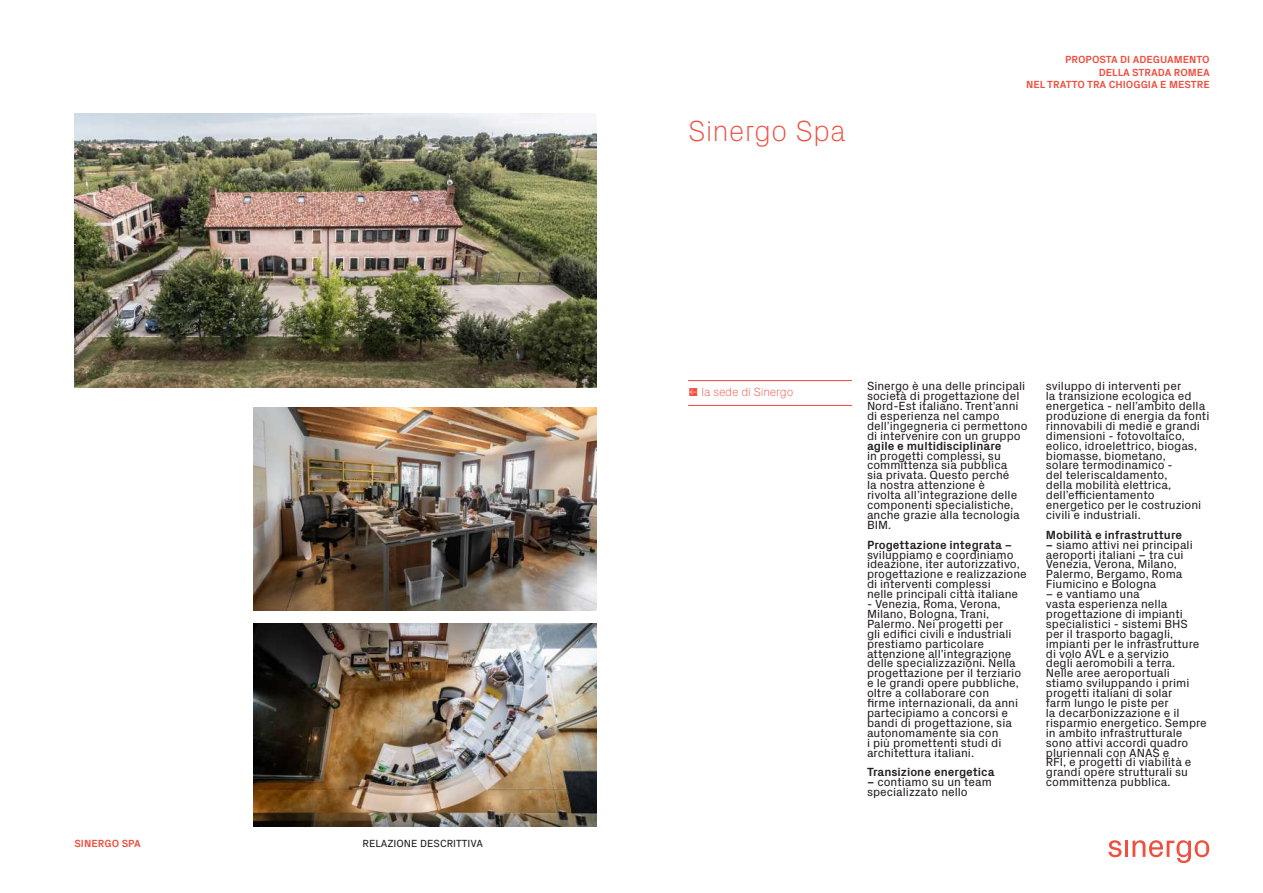
<style>
.page{position:relative;width:1263px;height:893px;background:#fff}
.page>*{position:absolute;margin:0;border:0;box-sizing:border-box;transform-origin:0 0}
.t1{font:100 29.4px "Px Grotesk";color:#ef5041}
.t2{font:12px/9.9px "Px Grotesk";color:#231f20}
.t3{font:700 12px "Px Grotesk";color:#231f20}
.t4{font:100 12px "Px Grotesk";letter-spacing:-.015em;color:#ef5041}
.t5{font:700 10.5px/12.6px "Px Grotesk";color:#ef5040;text-align:right}
.t6{font:10.5px "Px Grotesk";color:#231f20}
.s1{font-weight:700}
</style>
<div class="page">
<svg style="left:1108px;top:840px;width:13px;height:17px"></svg>
<hr style="left:1125px;top:841px;width:3px;height:16px;background:#ef5040">
<svg style="left:1132px;top:840px;width:77px;height:23px"></svg>
<hr style="left:688px;top:380px;width:164px;height:1px;background:#ef5041">
<hr style="left:688px;top:405px;width:164px;height:1px;background:#ef5041">
<img style="left:74px;top:114px;width:522px;height:274px">
<img style="left:253px;top:623px;width:343px;height:203px">
<img style="left:254px;top:408px;width:342px;height:202px">
<p class="t5" style="left:74px;top:837px;width:68px">SINERGO SPA</p>
<p class="t6" style="left:362px;top:836px;width:122px">RELAZIONE DESCRITTIVA</p>
<h1 class="t1" style="left:688px;top:111px;width:159px">Sinergo Spa</h1>
<p class="t5" style="left:1026px;top:53px;width:185px">PROPOSTA DI ADEGUAMENTO<br>DELLA STRADA ROMEA<br>NEL TRATTO TRA CHIOGGIA E MESTRE</p>
<p class="t4" style="left:688px;top:384px;width:107px">⍇ la sede di Sinergo</p>
<p class="t2" style="left:867px;top:381px;width:162px">Sinergo è una delle principali società di progettazione del<br>Nord-Est italiano. Trent’anni di esperienza nel campo dell’ingegneria ci permettono di intervenire con un gruppo</p>
<p class="t3" style="left:867px;top:437px;width:136px">agile e multidisciplinare</p>
<p class="t2" style="left:867px;top:450px;width:154px">in progetti complessi, su committenza sia pubblica sia privata. Questo perché la nostra attenzione è rivolta all’integrazione delle componenti specialistiche, anche grazie alla tecnologia<br>BIM.</p>
<p class="t3" style="left:867px;top:536px;width:147px">Progettazione integrata –</p>
<p class="t2" style="left:867px;top:549px;width:161px">sviluppiamo e coordiniamo ideazione, iter autorizzativo, progettazione e realizzazione di interventi complessi<br>nelle principali città italiane</p>
<p class="t2" style="left:867px;top:598px;width:156px">- Venezia, Roma, Verona,<br>Milano, Bologna, Trani,<br>Palermo. Nei progetti per<br>gli edifici civili e industriali prestiamo particolare attenzione all’integrazione delle specializzazioni. Nella progettazione per il terziario e le grandi opere pubbliche, oltre a collaborare con<br>firme internazionali, da anni partecipiamo a concorsi e bandi di progettazione, sia autonomamente sia con<br>i più promettenti studi di architettura italiani.</p>
<p class="t3" style="left:867px;top:764px;width:129px">Transizione energetica</p>
<p class="t2" style="left:867px;top:777px;width:126px"><span class="s1">–</span> contiamo su un team specializzato nello</p>
<p class="t2" style="left:1046px;top:381px;width:165px">sviluppo di interventi per<br>la transizione ecologica ed energetica - nell’ambito della produzione di energia da fonti rinnovabili di medie e grandi dimensioni - fotovoltaico, eolico, idroelettrico, biogas, biomasse, biometano,<br>solare termodinamico -<br>del teleriscaldamento,<br>della mobilità elettrica, dell’efficientamento energetico per le costruzioni civili e industriali.</p>
<p class="t3" style="left:1046px;top:526px;width:138px">Mobilità e infrastrutture</p>
<p class="t2" style="left:1046px;top:539px;width:148px"><span class="s1">–</span> siamo attivi nei principali aeroporti italiani – tra cui<br>Venezia, Verona, Milano,<br>Palermo, Bergamo, Roma<br>Fiumicino e Bologna</p>
<p class="t2" style="left:1046px;top:588px;width:163px">– e vantiamo una<br>vasta esperienza nella progettazione di impianti specialistici - sistemi BHS per il trasporto bagagli, impianti per le infrastrutture di volo AVL e a servizio<br>degli aeromobili a terra.<br>Nelle aree aeroportuali stiamo sviluppando i primi progetti italiani di solar<br>farm lungo le piste per<br>la decarbonizzazione e il risparmio energetico. Sempre in ambito infrastrutturale sono attivi accordi quadro pluriennali con ANAS e<br>RFI, e progetti di viabilità e grandi opere strutturali su committenza pubblica.</p>
</div>
